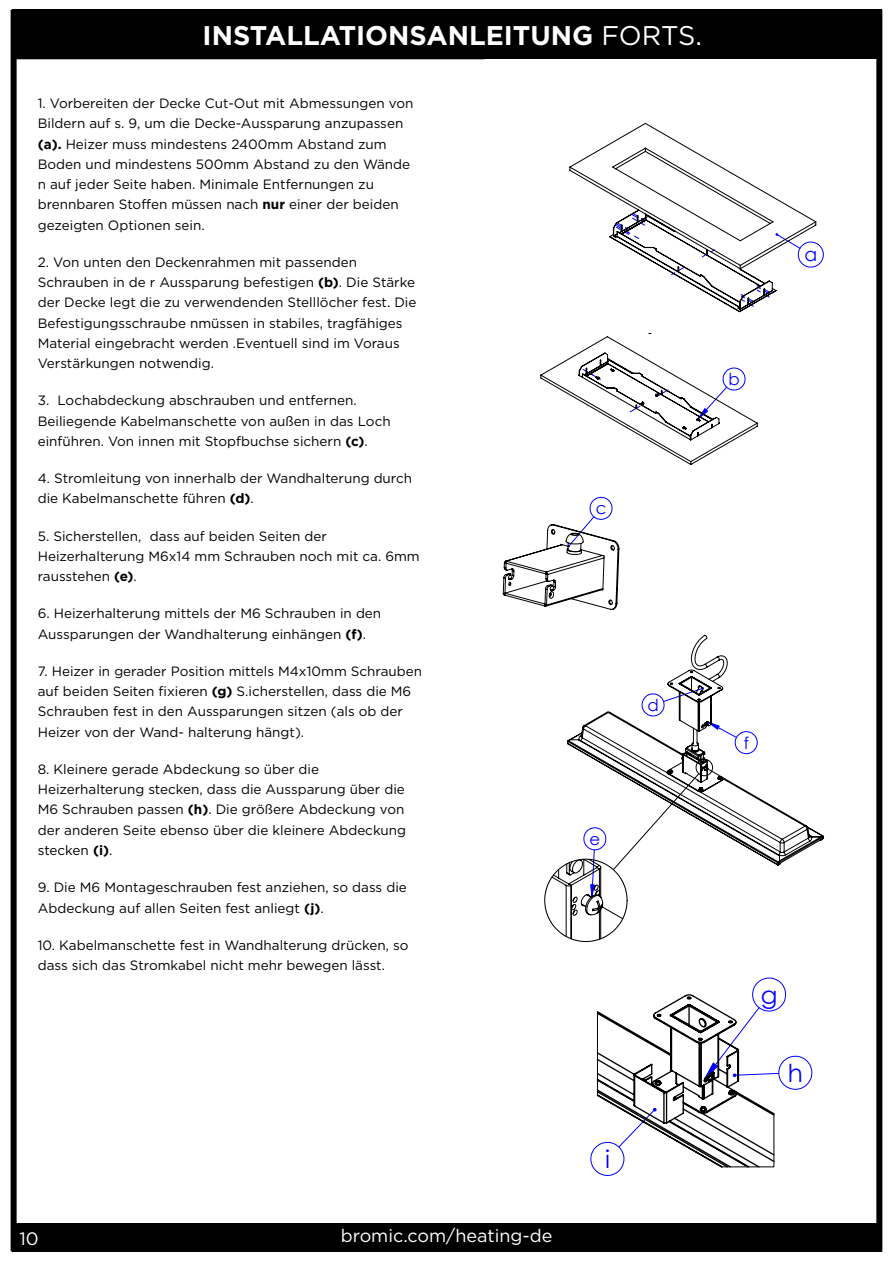
<style>
.page{position:relative;width:893px;height:1263px;background:#fff}
.page>*{position:absolute;margin:0;border:0;box-sizing:border-box;transform-origin:0 0}
.t1{font:700 27px "Gotham";color:#fff}
.t2{font:24.9px "Century Gothic";color:#00f}
.t3{font:18.75px "Century Gothic";color:#00f}
.t4{font:18px "Gotham";color:#fff}
.t5{font:16.5px "Century Gothic";color:#00f}
.t6{font:13.5px/20.2px "Gotham";color:#000}
.s1{font-weight:400}
.s2{font-weight:700}
</style>
<div class="page">
<div style="left:12px;top:9px;width:870px;height:50px;background:#000"></div>
<div style="left:11px;top:10px;width:871px;height:1241px;border:6px solid #000"></div>
<hr style="left:12px;top:56px;width:473px;height:3px;background:#000">
<svg style="left:667px;top:634px;width:157px;height:232px"></svg>
<svg style="left:544px;top:687px;width:175px;height:255px"></svg>
<svg style="left:502px;top:496px;width:118px;height:114px"></svg>
<svg style="left:596px;top:977px;width:217px;height:192px"></svg>
<svg style="left:540px;top:243px;width:284px;height:222px"></svg>
<svg style="left:568px;top:123px;width:249px;height:190px"></svg>
<div style="left:12px;top:1223px;width:870px;height:29px;background:#000"></div>
<h1 class="t1" style="left:203px;top:21px;width:501px">INSTALLATIONSANLEITUNG <span class="s1">FORTS.</span></h1>
<p class="t6" style="left:38px;top:94px;width:377px">1. Vorbereiten der Decke Cut-Out mit Abmessungen von Bildern auf s. 9, um die Decke-Aussparung anzupassen <span class="s2">(a).</span> Heizer muss mindestens 2400mm Abstand zum Boden und mindestens 500mm Abstand zu den Wände n auf jeder Seite haben. Minimale Entfernungen zu brennbaren Stoffen müssen nach <span class="s2">nur</span> einer der beiden gezeigten Optionen sein.</p>
<p class="t6" style="left:38px;top:252px;width:380px">2. Von unten den Deckenrahmen mit passenden Schrauben in de r Aussparung befestigen <span class="s2">(b)</span>. Die Stärke der Decke legt die zu verwendenden Stelllöcher fest. Die Befestigungsschraube nmüssen in stabiles, tragfähiges Material eingebracht werden .Eventuell sind im Voraus Verstärkungen notwendig.</p>
<p class="t6" style="left:38px;top:391px;width:354px">3. Lochabdeckung abschrauben und entfernen.<br>Beiliegende Kabelmanschette von außen in das Loch einführen. Von innen mit Stopfbuchse sichern <span class="s2">(c)</span>.</p>
<p class="t6" style="left:38px;top:469px;width:376px">4. Stromleitung von innerhalb der Wandhalterung durch die Kabelmanschette führen <span class="s2">(d)</span>.</p>
<p class="t6" style="left:38px;top:526px;width:384px">5. Sicherstellen, dass auf beiden Seiten der<br>Heizerhalterung M6x14 mm Schrauben noch mit ca. 6mm rausstehen <span class="s2">(e)</span>.</p>
<p class="t6" style="left:38px;top:604px;width:345px">6. Heizerhalterung mittels der M6 Schrauben in den<br>Aussparungen der Wandhalterung einhängen <span class="s2">(f)</span>.</p>
<p class="t6" style="left:38px;top:661px;width:386px">7. Heizer in gerader Position mittels M4x10mm Schrauben auf beiden Seiten fixieren <span class="s2">(g)</span> S.icherstellen, dass die M6<br>Schrauben fest in den Aussparungen sitzen (als ob der Heizer von der Wand- halterung hängt).</p>
<p class="t6" style="left:38px;top:759px;width:370px">8. Kleinere gerade Abdeckung so über die Heizerhalterung stecken, dass die Aussparung über die M6 Schrauben passen <span class="s2">(h)</span>. Die größere Abdeckung von der anderen Seite ebenso über die kleinere Abdeckung stecken <span class="s2">(i)</span>.</p>
<p class="t6" style="left:38px;top:878px;width:371px">9. Die M6 Montageschrauben fest anziehen, so dass die<br>Abdeckung auf allen Seiten fest anliegt <span class="s2">(j)</span>.</p>
<p class="t6" style="left:38px;top:935px;width:372px">10. Kabelmanschette fest in Wandhalterung drücken, so dass sich das Stromkabel nicht mehr bewegen lässt.</p>
<p class="t5" style="left:596px;top:502px;width:12px">c</p>
<p class="t5" style="left:647px;top:698px;width:13px">d</p>
<p class="t5" style="left:590px;top:832px;width:12px">e</p>
<h3 class="t4" style="left:19px;top:1230px;width:21px">10</h3>
<h3 class="t4" style="left:341px;top:1228px;width:213px">bromic.com/heating-de</h3>
<h2 class="t2" style="left:605px;top:1149px;width:6px">i</h2>
<p class="t5" style="left:728px;top:373px;width:13px">b</p>
<h3 class="t3" style="left:804px;top:247px;width:14px">a</h3>
<p class="t5" style="left:744px;top:736px;width:7px">f</p>
<h2 class="t2" style="left:761px;top:985px;width:18px">g</h2>
<h2 class="t2" style="left:788px;top:1063px;width:17px">h</h2>
</div>
